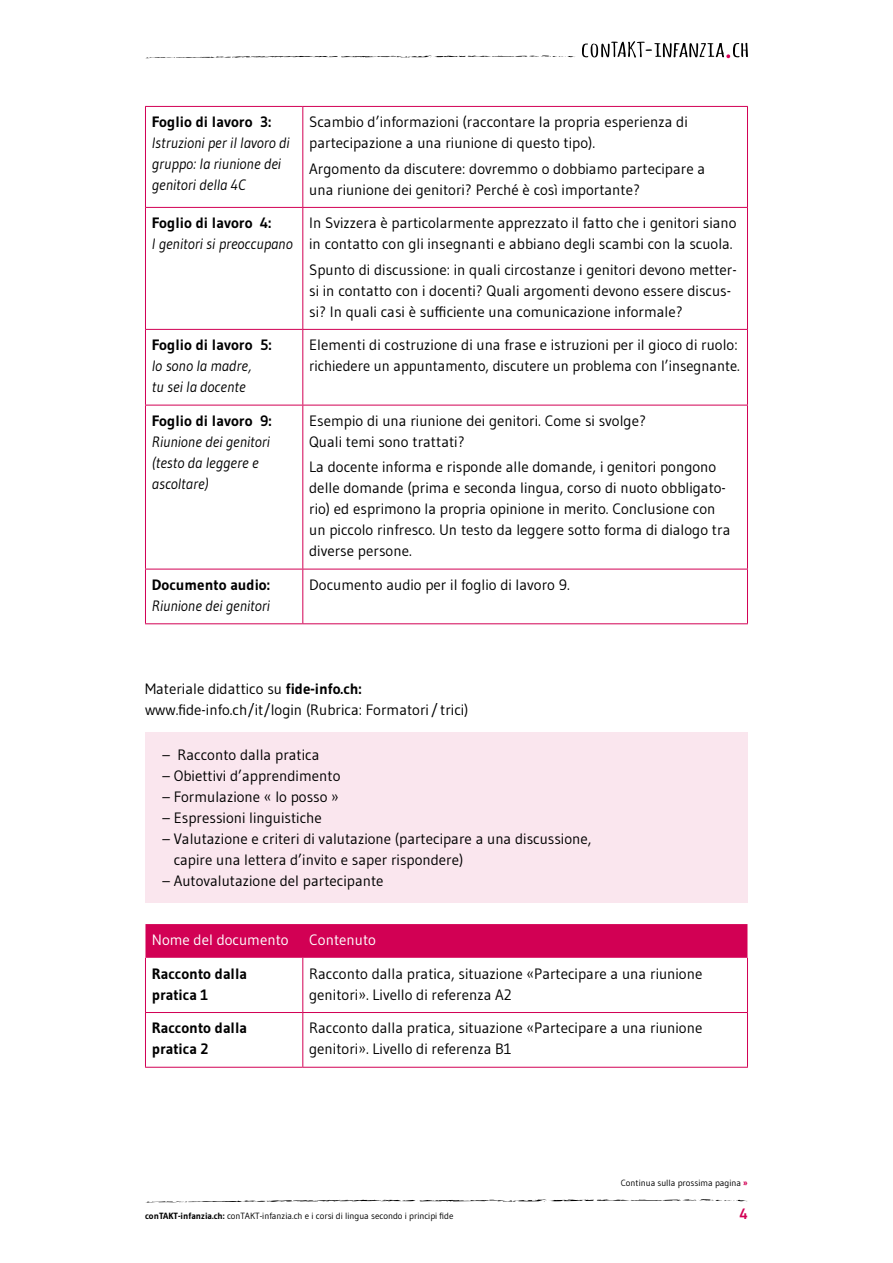
<style>
.page{position:relative;width:893px;height:1263px;background:#fff}
.page>*{position:absolute;margin:0;border:0;box-sizing:border-box;transform-origin:0 0}
.t1{font:15px/21px "Gudea";color:#000}
.t2{font:italic 15px/21px "Gudea";color:#000}
.t3{font:700 15px/21px "Gudea";color:#000}
.t4{font:15px "Gudea";color:#fff}
.t5{font:700 15px "Gudea";color:#d20054}
.t6{font:9px "Gudea";color:#000}
.s1{font-weight:700}
.s2{font-weight:700;color:#d20054}
</style>
<div class="page">
<svg style="left:145px;top:1199px;width:603px;height:4px"></svg>
<svg style="left:146px;top:55px;width:429px;height:3px"></svg>
<svg style="left:582px;top:41px;width:166px;height:17px"></svg>
<hr style="left:145px;top:107px;width:1px;height:100px;background:#d20054">
<hr style="left:145px;top:208px;width:1px;height:121px;background:#d20054">
<hr style="left:145px;top:330px;width:1px;height:75px;background:#d20054">
<hr style="left:145px;top:405px;width:1px;height:164px;background:#d20054">
<hr style="left:145px;top:569px;width:1px;height:54px;background:#d20054">
<hr style="left:145px;top:405px;width:158px;height:1px;background:#d20054">
<hr style="left:303px;top:405px;width:445px;height:1px;background:#d20054">
<hr style="left:302px;top:107px;width:1px;height:100px;background:#d20054">
<hr style="left:747px;top:107px;width:1px;height:100px;background:#d20054">
<hr style="left:302px;top:208px;width:1px;height:121px;background:#d20054">
<hr style="left:747px;top:208px;width:1px;height:121px;background:#d20054">
<hr style="left:302px;top:330px;width:1px;height:75px;background:#d20054">
<hr style="left:747px;top:330px;width:1px;height:75px;background:#d20054">
<hr style="left:302px;top:405px;width:1px;height:164px;background:#d20054">
<hr style="left:747px;top:405px;width:1px;height:164px;background:#d20054">
<hr style="left:302px;top:569px;width:1px;height:54px;background:#d20054">
<hr style="left:747px;top:569px;width:1px;height:54px;background:#d20054">
<hr style="left:145px;top:106px;width:158px;height:1px;background:#d20054">
<hr style="left:303px;top:106px;width:445px;height:1px;background:#d20054">
<hr style="left:145px;top:207px;width:158px;height:1px;background:#d20054">
<hr style="left:303px;top:207px;width:445px;height:1px;background:#d20054">
<hr style="left:145px;top:329px;width:158px;height:1px;background:#d20054">
<hr style="left:303px;top:329px;width:445px;height:1px;background:#d20054">
<hr style="left:145px;top:569px;width:158px;height:1px;background:#d20054">
<hr style="left:303px;top:569px;width:445px;height:1px;background:#d20054">
<hr style="left:145px;top:623px;width:158px;height:1px;background:#d20054">
<hr style="left:303px;top:623px;width:445px;height:1px;background:#d20054">
<div style="left:145px;top:732px;width:602px;height:171px;background:#fae6ee"></div>
<div style="left:145px;top:924px;width:602px;height:34px;background:#d20054"></div>
<hr style="left:145px;top:958px;width:1px;height:54px;background:#d20054">
<hr style="left:302px;top:958px;width:1px;height:54px;background:#d20054">
<hr style="left:747px;top:958px;width:1px;height:54px;background:#d20054">
<hr style="left:145px;top:1013px;width:1px;height:54px;background:#d20054">
<hr style="left:302px;top:1013px;width:1px;height:54px;background:#d20054">
<hr style="left:747px;top:1013px;width:1px;height:54px;background:#d20054">
<hr style="left:145px;top:1012px;width:158px;height:1px;background:#d20054">
<hr style="left:303px;top:1012px;width:445px;height:1px;background:#d20054">
<hr style="left:145px;top:1067px;width:158px;height:1px;background:#d20054">
<hr style="left:303px;top:1067px;width:445px;height:1px;background:#d20054">
<p class="t3" style="left:152px;top:112px;width:121px">Foglio di lavoro 3:</p>
<p class="t2" style="left:152px;top:132px;width:139px">Istruzioni per il lavoro di gruppo: la riunione dei genitori della 4C</p>
<p class="t3" style="left:152px;top:213px;width:121px">Foglio di lavoro 4:</p>
<p class="t2" style="left:152px;top:233px;width:142px">I genitori si preoccupano</p>
<p class="t3" style="left:152px;top:334px;width:121px">Foglio di lavoro 5:</p>
<p class="t2" style="left:152px;top:355px;width:101px">Io sono la madre, tu sei la docente</p>
<p class="t3" style="left:152px;top:410px;width:121px">Foglio di lavoro 9:</p>
<p class="t2" style="left:152px;top:431px;width:120px">Riunione dei genitori (testo da leggere e ascoltare)</p>
<p class="t3" style="left:152px;top:574px;width:120px">Documento audio:</p>
<p class="t2" style="left:152px;top:595px;width:120px">Riunione dei genitori</p>
<p class="t1" style="left:309px;top:111px;width:380px">Scambio d’informazioni (raccontare la propria esperienza di partecipazione a una riunione di questo tipo).</p>
<p class="t1" style="left:309px;top:158px;width:398px">Argomento da discutere: dovremmo o dobbiamo partecipare a una riunione dei genitori? Perché è così importante?</p>
<p class="t1" style="left:309px;top:212px;width:429px">In Svizzera è particolarmente apprezzato il fatto che i genitori siano in contatto con gli insegnanti e abbiano degli scambi con la scuola.</p>
<p class="t1" style="left:309px;top:259px;width:429px">Spunto di discussione: in quali circostanze i genitori devono metter&shy;si in contatto con i docenti? Quali argomenti devono essere discus&shy;si? In quali casi è sufficiente una comunicazione informale?</p>
<p class="t1" style="left:309px;top:334px;width:432px">Elementi di costruzione di una frase e istruzioni per il gioco di ruolo: richiedere un appuntamento, discutere un problema con l’insegnante.</p>
<p class="t1" style="left:309px;top:410px;width:338px">Esempio di una riunione dei genitori. Come si svolge?<br>Quali temi sono trattati?</p>
<p class="t1" style="left:309px;top:456px;width:423px">La docente informa e risponde alle domande, i genitori pongono delle domande (prima e seconda lingua, corso di nuoto obbligato&shy;rio) ed esprimono la propria opinione in merito. Conclusione con un piccolo rinfresco. Un testo da leggere sotto forma di dialogo tra diverse persone.</p>
<p class="t1" style="left:309px;top:574px;width:262px">Documento audio per il foglio di lavoro 9.</p>
<p class="t1" style="left:145px;top:678px;width:325px">Materiale didattico su <span class="s1">fide-info.ch: </span>www.fide-info.ch/it/login (Rubrica: Formatori / trici)</p>
<p class="t1" style="left:162px;top:744px;width:158px">– Racconto dalla pratica</p>
<p class="t1" style="left:162px;top:765px;width:179px">– Obiettivi d’apprendimento</p>
<p class="t1" style="left:162px;top:786px;width:178px">– Formulazione « Io posso »</p>
<p class="t1" style="left:162px;top:807px;width:161px">– Espressioni linguistiche</p>
<p class="t1" style="left:174px;top:828px;width:419px;text-indent:-11px">– Valutazione e criteri di valutazione (partecipare a una discussione, capire una lettera d’invito e saper rispondere)</p>
<p class="t1" style="left:162px;top:870px;width:223px">– Autovalutazione del partecipante</p>
<p class="t4" style="left:152px;top:930px;width:138px">Nome del documento</p>
<p class="t4" style="left:309px;top:930px;width:68px">Contenuto</p>
<p class="t3" style="left:152px;top:963px;width:97px">Racconto dalla pratica 1</p>
<p class="t1" style="left:309px;top:963px;width:395px">Racconto dalla pratica, situazione «Partecipare a una riunione genitori». Livello di referenza A2</p>
<p class="t3" style="left:152px;top:1018px;width:97px">Racconto dalla pratica 2</p>
<p class="t1" style="left:309px;top:1017px;width:395px">Racconto dalla pratica, situazione «Partecipare a una riunione genitori». Livello di referenza B1</p>
<p class="t6" style="left:621px;top:1177px;width:129px">Continua sulla prossima pagina <span class="s2">»</span></p>
<p class="t6" style="left:145px;top:1210px;width:310px"><span class="s1">conTAKT-infanzia.ch:</span> conTAKT-infanzia.ch e i corsi di lingua secondo i principi fide</p>
<p class="t5" style="left:740px;top:1204px;width:10px">4</p>
</div>
